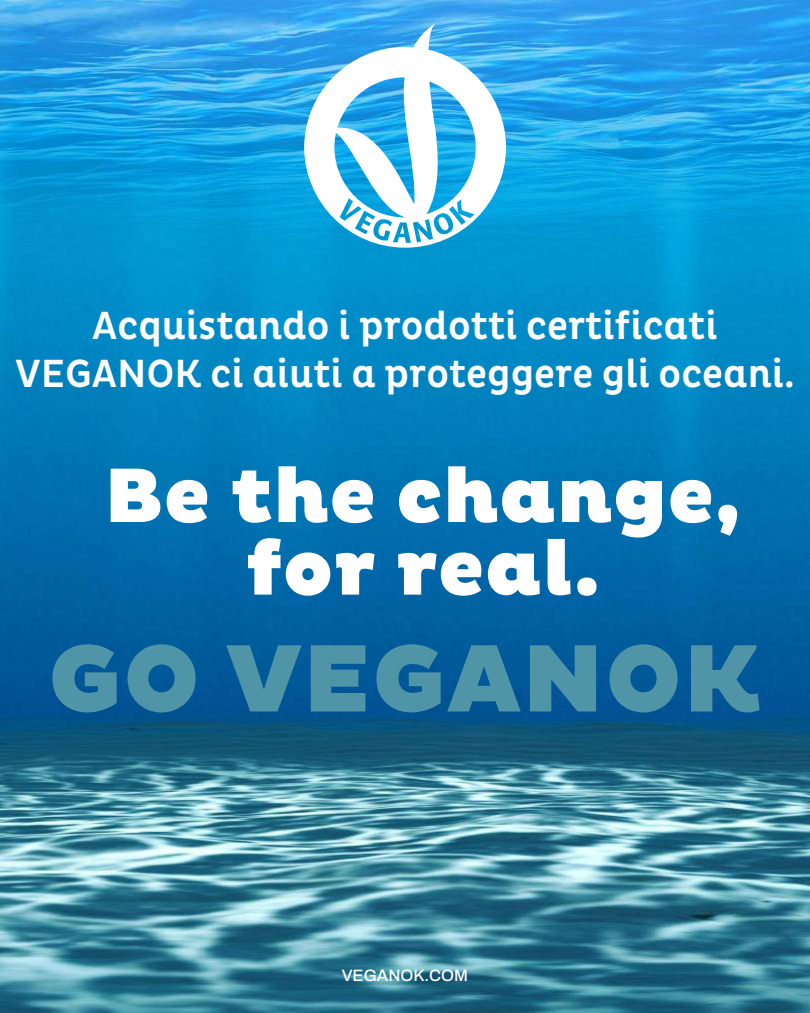
<style>
.page{position:relative;width:810px;height:1013px;background:#fff}
.page>*{position:absolute;margin:0;border:0;box-sizing:border-box;transform-origin:0 0}
.t1{font:900 97.3px "Pluto";letter-spacing:.005em;color:#4f95a7}
.t2{font:900 78.4px/72.6px "Pluto";color:#fff;text-align:center}
.t3{font:500 40px/47.2px "Pluto Cond";color:#fff;text-align:center}
.t4{font:500 16.5px "Archivo";color:#fff}
</style>
<div class="page">
<img style="left:0;top:0;width:810px;height:1012px">
<svg style="left:304px;top:22px;width:202px;height:226px"></svg>
<svg style="left:400px;top:226px;width:4px;height:8px"></svg>
<svg style="left:438px;top:217px;width:11px;height:13px"></svg>
<p class="t3" style="left:15px;top:303px;width:781px">Acquistando i prodotti certificati<br>VEGANOK ci aiuti a proteggere gli oceani.</p>
<h2 class="t2" style="left:104px;top:462px;width:639px">Be the change, for real.</h2>
<h1 class="t1" style="left:48px;top:622px;width:716px">GO VEGANOK</h1>
<p class="t4" style="left:342px;top:966px;width:128px">VEGANOK.COM</p>
</div>
